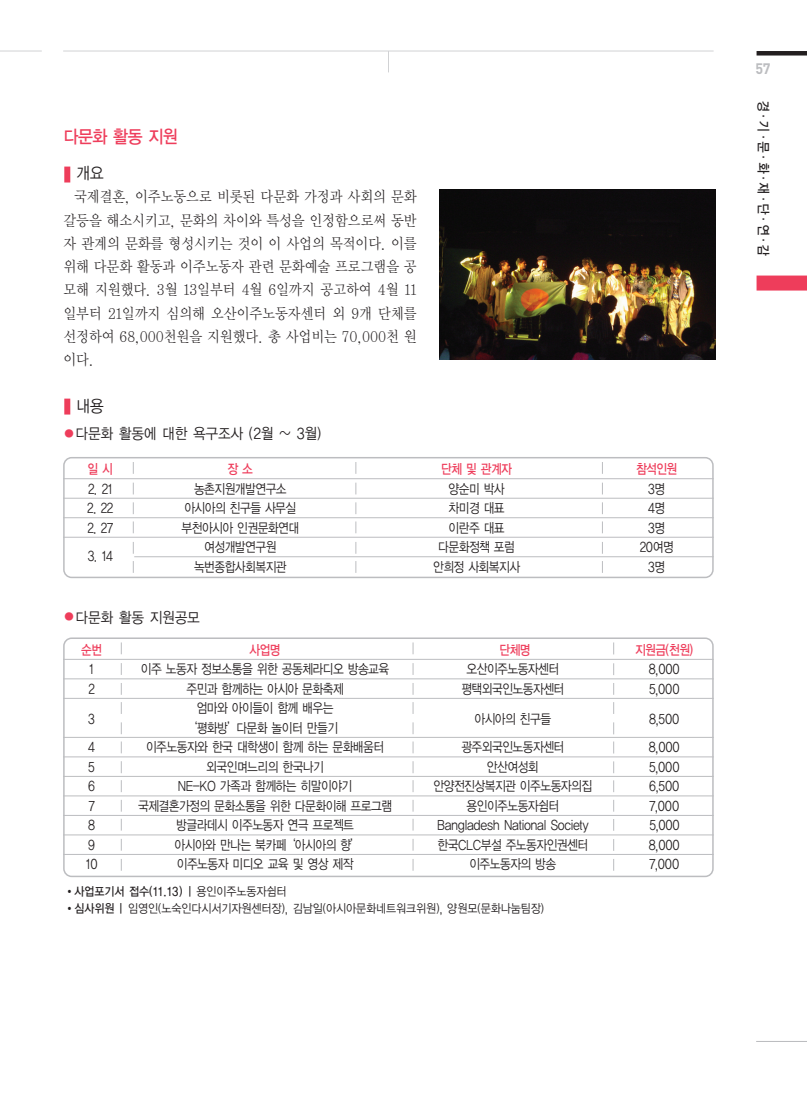
<style>
.page{position:relative;width:807px;height:1106px;background:#fff}
.page>*{position:absolute;margin:0;border:0;box-sizing:border-box;transform-origin:0 0}
.t1{font:18px "YGO13 KS Cpc EUC H";letter-spacing:-.11em;color:#ee3d5b;scale:.9 1}
.t2{font:16.5px "YGO12 KS Cpc EUC H";color:#231f20;scale:.9 1}
.t3{font:15px/23.2px "Y Mj O12 KS Cpc EUC H";letter-spacing:-.05em;color:#231f20;text-align:justify;scale:.9 1}
.t4{font:15px "YGO12 KS Cpc EUC H";letter-spacing:-.07em;color:#231f20;scale:.9 1}
.t5{font:700 15px "DIN";color:#bcbdc0;scale:.95 1}
.t6{font:13.5px "YGO12 KS Cpc EUC H";letter-spacing:-.105em;color:#231f20;scale:.85 1}
.t7{font:13.5px "YGO13 KS Cpc EUC H";letter-spacing:-.11em;color:#ee3d5b;scale:.85 1}
.t8{font:13.5px "YGO13 KS Cpc EUC H";color:#231f20;scale:.9 1}
.t9{font:12px "YGO12 KS Cpc EUC H";letter-spacing:-.07em;color:#231f20;scale:.9 1}
.t10{font:12px "YGO13 KS Cpc EUC H";letter-spacing:-.075em;color:#231f20;scale:.9 1}
.s1{font-size:12px;color:#ee3d5b}
.s2{font-family:"YGO12 KS Cpc EUC H"}
.s3{font-family:"YGO13 KS Cpc EUC H"}
</style>
<div class="page">
<hr style="left:0;top:51px;width:42px;height:1px;background:#d1d2d4">
<hr style="left:63px;top:51px;width:651px;height:1px;background:#d1d2d4">
<svg style="left:388px;top:52px;width:1px;height:20px"></svg>
<div style="left:757px;top:51px;width:50px;height:5px;background:#231f20"></div>
<div style="left:757px;top:275px;width:50px;height:15px;background:#ee3d5b"></div>
<hr style="left:756px;top:1040px;width:51px;height:2px;background:#bcbdc0">
<div style="left:63px;top:637px;width:651px;height:240px;border:2px solid #bcbdc0;border-radius:8px"></div>
<hr style="left:63px;top:659px;width:651px;height:1px;background:#bcbdc0">
<hr style="left:63px;top:678px;width:651px;height:1px;background:#bcbdc0">
<hr style="left:63px;top:698px;width:651px;height:1px;background:#bcbdc0">
<hr style="left:63px;top:737px;width:651px;height:1px;background:#bcbdc0">
<hr style="left:63px;top:756px;width:651px;height:1px;background:#bcbdc0">
<hr style="left:63px;top:776px;width:651px;height:1px;background:#bcbdc0">
<hr style="left:63px;top:795px;width:651px;height:1px;background:#bcbdc0">
<hr style="left:63px;top:815px;width:651px;height:1px;background:#bcbdc0">
<hr style="left:63px;top:834px;width:651px;height:1px;background:#bcbdc0">
<hr style="left:63px;top:854px;width:651px;height:1px;background:#bcbdc0">
<svg style="left:121px;top:642px;width:1px;height:12px"></svg>
<svg style="left:121px;top:663px;width:1px;height:12px"></svg>
<svg style="left:121px;top:702px;width:1px;height:12px"></svg>
<svg style="left:121px;top:722px;width:1px;height:12px"></svg>
<svg style="left:121px;top:741px;width:1px;height:12px"></svg>
<svg style="left:121px;top:761px;width:1px;height:12px"></svg>
<svg style="left:121px;top:780px;width:1px;height:12px"></svg>
<svg style="left:121px;top:818px;width:1px;height:12px"></svg>
<svg style="left:413px;top:642px;width:1px;height:12px"></svg>
<svg style="left:413px;top:663px;width:1px;height:12px"></svg>
<svg style="left:413px;top:702px;width:1px;height:12px"></svg>
<svg style="left:413px;top:722px;width:1px;height:12px"></svg>
<svg style="left:413px;top:741px;width:1px;height:12px"></svg>
<svg style="left:413px;top:761px;width:1px;height:12px"></svg>
<svg style="left:413px;top:780px;width:1px;height:12px"></svg>
<svg style="left:613px;top:642px;width:1px;height:12px"></svg>
<svg style="left:613px;top:663px;width:1px;height:12px"></svg>
<svg style="left:613px;top:702px;width:1px;height:12px"></svg>
<svg style="left:613px;top:722px;width:1px;height:12px"></svg>
<svg style="left:613px;top:741px;width:1px;height:12px"></svg>
<svg style="left:613px;top:761px;width:1px;height:12px"></svg>
<svg style="left:613px;top:780px;width:1px;height:12px"></svg>
<div style="left:63px;top:457px;width:651px;height:121px;border:2px solid #bcbdc0;border-radius:8px"></div>
<hr style="left:63px;top:478px;width:651px;height:1px;background:#bcbdc0">
<hr style="left:63px;top:498px;width:651px;height:1px;background:#bcbdc0">
<hr style="left:63px;top:517px;width:651px;height:1px;background:#bcbdc0">
<hr style="left:63px;top:537px;width:651px;height:1px;background:#bcbdc0">
<hr style="left:134px;top:556px;width:580px;height:1px;background:#bcbdc0">
<svg style="left:356px;top:462px;width:1px;height:12px"></svg>
<svg style="left:356px;top:502px;width:1px;height:12px"></svg>
<svg style="left:356px;top:521px;width:1px;height:12px"></svg>
<svg style="left:356px;top:542px;width:1px;height:12px"></svg>
<svg style="left:356px;top:561px;width:1px;height:12px"></svg>
<svg style="left:133px;top:462px;width:1px;height:12px"></svg>
<svg style="left:133px;top:482px;width:1px;height:12px"></svg>
<svg style="left:133px;top:502px;width:1px;height:12px"></svg>
<svg style="left:133px;top:521px;width:1px;height:12px"></svg>
<svg style="left:133px;top:542px;width:1px;height:12px"></svg>
<svg style="left:133px;top:561px;width:1px;height:12px"></svg>
<svg style="left:602px;top:462px;width:1px;height:12px"></svg>
<svg style="left:602px;top:482px;width:1px;height:12px"></svg>
<svg style="left:602px;top:502px;width:1px;height:12px"></svg>
<svg style="left:602px;top:521px;width:1px;height:12px"></svg>
<svg style="left:602px;top:542px;width:1px;height:12px"></svg>
<svg style="left:602px;top:561px;width:1px;height:12px"></svg>
<div style="left:64px;top:166px;width:6px;height:16px;background:#ee3d5b"></div>
<div style="left:64px;top:398px;width:6px;height:16px;background:#ee3d5b"></div>
<img style="left:440px;top:190px;width:276px;height:170px">
<h1 class="t1" style="left:63px;top:128px;width:129px">다문화 활동 지원</h1>
<p class="t2" style="left:76px;top:166px;width:33px">개요</p>
<p class="t3" style="left:63px;top:186px;width:395px;text-indent:11px">국제결혼, 이주노동으로 비롯된 다문화 가정과 사회의 문화 갈등을 해소시키고, 문화의 차이와 특성을 인정함으로써 동반 자 관계의 문화를 형성시키는 것이 이 사업의 목적이다. 이를 위해 다문화 활동과 이주노동자 관련 문화예술 프로그램을 공 모해 지원했다. 3월 13일부터 4월 6일까지 공고하여 4월 11 일부터 21일까지 심의해 오산이주노동자센터 외 9개 단체를 선정하여 68,000천원을 지원했다. 총 사업비는 70,000천 원 이다.</p>
<p class="t2" style="left:76px;top:398px;width:33px">내용</p>
<p class="t4" style="left:63px;top:427px;width:289px"><span class="s1">●</span>다문화 활동에 대한 욕구조사 (2월 ~ 3월)</p>
<p class="t7" style="left:87px;top:463px;width:32px">일 시</p>
<p class="t7" style="left:227px;top:463px;width:32px">장 소</p>
<p class="t7" style="left:441px;top:463px;width:85px">단체 및 관계자</p>
<p class="t7" style="left:636px;top:463px;width:51px">참석인원</p>
<p class="t6" style="left:88px;top:482px;width:31px">2. 21</p>
<p class="t6" style="left:194px;top:482px;width:111px">농촌지원개발연구소</p>
<p class="t6" style="left:448px;top:482px;width:68px">양순미 박사</p>
<p class="t6" style="left:648px;top:482px;width:22px">3명</p>
<p class="t6" style="left:87px;top:502px;width:33px">2. 22</p>
<p class="t6" style="left:184px;top:502px;width:134px">아시아의 친구들 사무실</p>
<p class="t6" style="left:448px;top:502px;width:68px">차미경 대표</p>
<p class="t6" style="left:648px;top:502px;width:22px">4명</p>
<p class="t6" style="left:87px;top:521px;width:32px">2. 27</p>
<p class="t6" style="left:181px;top:521px;width:141px">부천아시아 인권문화연대</p>
<p class="t6" style="left:448px;top:521px;width:68px">이란주 대표</p>
<p class="t6" style="left:648px;top:521px;width:22px">3명</p>
<p class="t6" style="left:87px;top:550px;width:32px">3. 14</p>
<p class="t6" style="left:204px;top:541px;width:87px">여성개발연구원</p>
<p class="t6" style="left:438px;top:541px;width:93px">다문화정책 포럼</p>
<p class="t6" style="left:639px;top:541px;width:42px">20여명</p>
<p class="t6" style="left:194px;top:560px;width:111px">녹번종합사회복지관</p>
<p class="t6" style="left:433px;top:560px;width:105px">안희정 사회복지사</p>
<p class="t6" style="left:648px;top:560px;width:22px">3명</p>
<p class="t4" style="left:63px;top:610px;width:154px"><span class="s1">●</span>다문화 활동 지원공모</p>
<p class="t7" style="left:81px;top:643px;width:27px">순번</p>
<p class="t7" style="left:249px;top:643px;width:39px">사업명</p>
<p class="t7" style="left:499px;top:643px;width:39px">단체명</p>
<p class="t7" style="left:635px;top:643px;width:71px">지원금(천원)</p>
<p class="t6" style="left:89px;top:663px;width:8px">1</p>
<p class="t6" style="left:141px;top:663px;width:294px">이주 노동자 정보소통을 위한 공동체라디오 방송교육</p>
<p class="t6" style="left:466px;top:663px;width:111px">오산이주노동자센터</p>
<p class="t6" style="left:649px;top:663px;width:39px">8,000</p>
<p class="t6" style="left:88px;top:682px;width:10px">2</p>
<p class="t6" style="left:186px;top:682px;width:188px">주민과 함께하는 아시아 문화축제</p>
<p class="t6" style="left:461px;top:682px;width:123px">평택외국인노동자센터</p>
<p class="t6" style="left:649px;top:682px;width:38px">5,000</p>
<p class="t6" style="left:88px;top:712px;width:10px">3</p>
<p class="t6" style="left:196px;top:702px;width:163px">엄마와 아이들이 함께 배우는</p>
<p class="t6" style="left:474px;top:712px;width:93px">아시아의 친구들</p>
<p class="t6" style="left:649px;top:712px;width:38px">8,500</p>
<p class="t6" style="left:186px;top:721px;width:181px">‘평화방’다문화 놀이터 만들기</p>
<p class="t6" style="left:88px;top:741px;width:10px">4</p>
<p class="t6" style="left:146px;top:741px;width:282px">이주노동자와 한국 대학생이 함께 하는 문화배움터</p>
<p class="t6" style="left:461px;top:741px;width:123px">광주외국인노동자센터</p>
<p class="t6" style="left:649px;top:741px;width:39px">8,000</p>
<p class="t6" style="left:88px;top:760px;width:10px">5</p>
<p class="t6" style="left:206px;top:760px;width:141px">외국인며느리의 한국나기</p>
<p class="t6" style="left:487px;top:760px;width:63px">안산여성회</p>
<p class="t6" style="left:649px;top:760px;width:38px">5,000</p>
<p class="t6" style="left:88px;top:780px;width:10px">6</p>
<p class="t6" style="left:178px;top:780px;width:208px">NE-KO 가족과 함께하는 히말이야기</p>
<p class="t6" style="left:433px;top:780px;width:189px">안양전진상복지관 이주노동자의집</p>
<p class="t6" style="left:649px;top:780px;width:38px">6,500</p>
<p class="t6" style="left:88px;top:799px;width:9px">7</p>
<p class="t6" style="left:138px;top:799px;width:301px">국제결혼가정의 문화소통을 위한 다문화이해 프로그램</p>
<p class="t6" style="left:466px;top:799px;width:111px">용인이주노동자쉼터</p>
<p class="t6" style="left:649px;top:799px;width:37px">7,000</p>
<p class="t6" style="left:88px;top:819px;width:10px">8</p>
<p class="t6" style="left:176px;top:819px;width:212px">방글라데시 이주노동자 연극 프로젝트</p>
<p class="t6" style="left:437px;top:819px;width:181px">Bangladesh National Society</p>
<p class="t6" style="left:649px;top:819px;width:38px">5,000</p>
<p class="t6" style="left:88px;top:838px;width:10px">9</p>
<p class="t6" style="left:174px;top:838px;width:222px">아시아와 만나는 북카페‘아시아의 향’</p>
<p class="t6" style="left:437px;top:838px;width:180px">한국CLC부설 주노동자인권센터</p>
<p class="t6" style="left:649px;top:838px;width:39px">8,000</p>
<p class="t6" style="left:85px;top:858px;width:17px">10</p>
<p class="t6" style="left:176px;top:858px;width:210px">이주노동자 미디오 교육 및 영상 제작</p>
<p class="t6" style="left:469px;top:858px;width:105px">이주노동자의 방송</p>
<p class="t6" style="left:649px;top:858px;width:37px">7,000</p>
<p class="t10" style="left:74px;top:886px;width:238px">사업포기서 접수(11.13) | <span class="s2">용인이주노동자쉼터</span></p>
<p class="t9" style="left:74px;top:902px;width:524px"><span class="s3">심사위원 |</span> 임영인(노숙인다시서기자원센터장), 김남일(아시아문화네트워크위원), 양원모(문화나눔팀장)</p>
<p class="t5" style="left:756px;top:63px;width:17px">57</p>
<p class="t8" style="left:770px;top:100px;width:176px;rotate:90deg">경·기·문·화·재·단·연·감</p>
</div>
